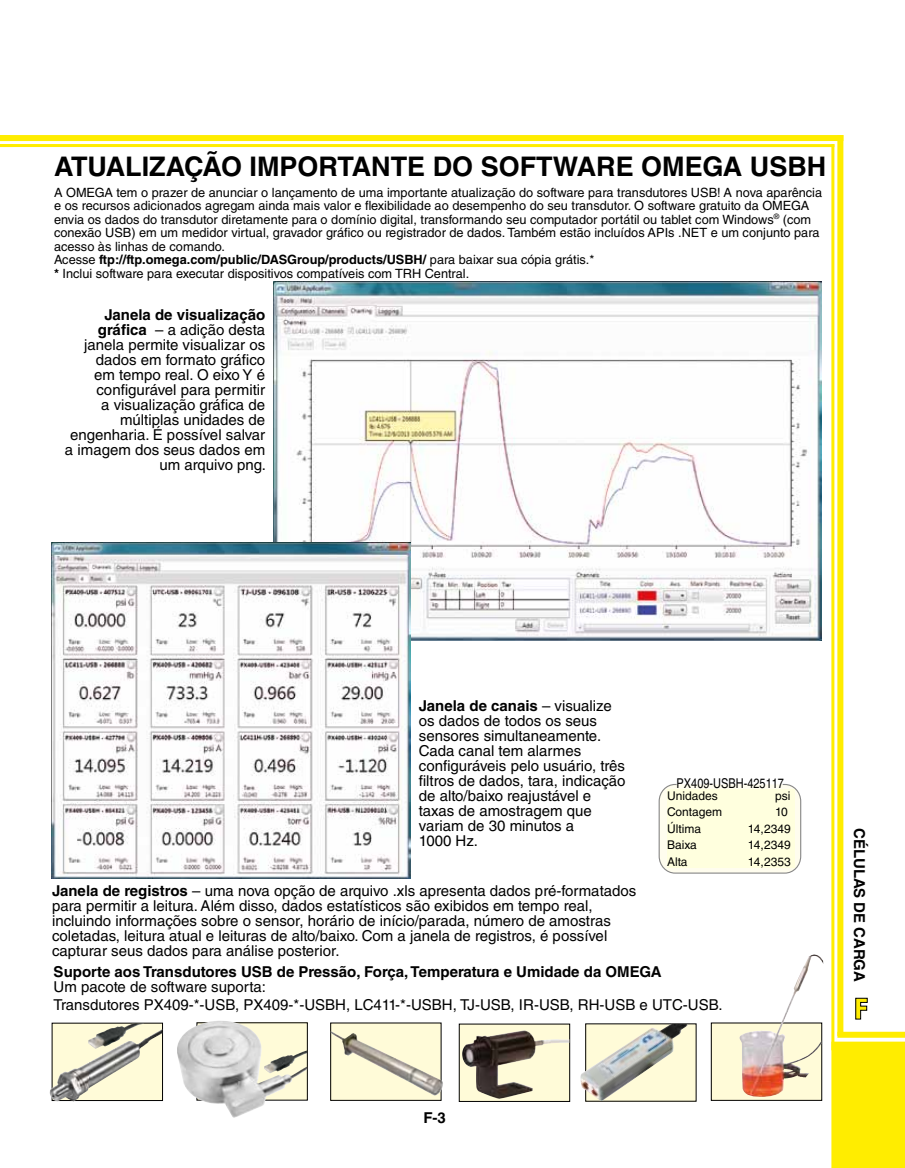
<style>
.page{position:relative;width:905px;height:1168px;background:#fff}
.page>*{position:absolute;margin:0;border:0;box-sizing:border-box;transform-origin:0 0}
.t1{font:900 condensed 27.75px "Helvetica";color:#ffed00}
.t2{font:700 27px "Helvetica LT Std";color:#000}
.t3{font:15px/15px "Helvetica LT Std";color:#000}
.t4{font:700 15px "Helvetica LT Std";color:#000}
.t5{font:13.5px "Helvetica";color:#000;scale:.81 1}
.t6{font:12.75px/13.5px "Helvetica LT Std";color:#000}
.t7{font:12.75px "Helvetica";color:#000}
.t8{font:12px "Helvetica LT Std";color:#000}
.s1{font-weight:700}
</style>
<div class="page">
<div style="left:837px;top:135px;width:6px;height:901px;background:#ffed00"></div>
<div style="left:831px;top:1041px;width:73px;height:127px;background:#ffed00"></div>
<div style="left:0;top:135px;width:843px;height:6px;background:#ffed00"></div>
<hr style="left:0;top:144px;width:834px;height:3px;background:#ffed00">
<div style="left:837px;top:1031px;width:67px;height:7px;background:#ffed00"></div>
<hr style="left:831px;top:144px;width:3px;height:906px;background:#ffed00">
<svg style="left:855px;top:997px;width:13px;height:23px"></svg>
<img style="left:273px;top:282px;width:548px;height:359px">
<img style="left:177px;top:1021px;width:130px;height:97px">
<img style="left:264px;top:1050px;width:43px;height:23px">
<svg style="left:54px;top:1025px;width:107px;height:74px;background:#dddac1"></svg>
<div style="left:52px;top:1023px;width:111px;height:78px;border:1px solid #000"></div>
<img style="left:88px;top:1023px;width:56px;height:25px">
<img style="left:139px;top:1029px;width:23px;height:14px">
<img style="left:52px;top:543px;width:358px;height:335px">
<div style="left:659px;top:784px;width:141px;height:89px;background:#fffdee;border-radius:16px"></div>
<div style="left:658px;top:784px;width:143px;height:89px;border:1px solid #878787;border-radius:16px"></div>
<div style="left:459px;top:1024px;width:110px;height:77px;background:#fffbd8"></div>
<div style="left:459px;top:1023px;width:111px;height:79px;border:1px solid #000"></div>
<img style="left:462px;top:1030px;width:107px;height:69px">
<svg style="left:332px;top:1024px;width:107px;height:74px;background:#eee9cc"></svg>
<img style="left:331px;top:1033px;width:23px;height:22px">
<img style="left:713px;top:1024px;width:107px;height:74px">
<img style="left:791px;top:954px;width:22px;height:46px">
<div style="left:585px;top:1024px;width:111px;height:77px;background:#fffbd8"></div>
<img style="left:580px;top:1024px;width:108px;height:77px">
<div style="left:667px;top:789px;width:127px;height:78px;background:#ffffde"></div>
<h2 class="t2" style="left:54px;top:150px;width:773px">ATUALIZAÇÃO IMPORTANTE DO SOFTWARE OMEGA USBH</h2>
<p class="t6" style="left:54px;top:185px;width:769px">A OMEGA tem o prazer de anunciar o lançamento de uma importante atualização do software para transdutores USB! A nova aparência e os recursos adicionados agregam ainda mais valor e flexibilidade ao desempenho do seu transdutor. O software gratuito da OMEGA envia os dados do transdutor diretamente para o domínio digital, transformando seu computador portátil ou tablet com Windows<sup>®</sup> (com conexão USB) em um medidor virtual, gravador gráfico ou registrador de dados. Também estão incluídos APIs .NET e um conjunto para acesso às linhas de comando.<br>Acesse <span class="s1">ftp://ftp.omega.com/public/DASGroup/products/USBH/</span> para baixar sua cópia grátis.*<br><span class="s1">*</span> Inclui software para executar dispositivos compatíveis com TRH Central.</p>
<p class="t3" style="left:65px;top:307px;width:202px;text-align:right"><span class="s1">Janela de visualização gráfica</span> – a adição desta janela permite visualizar os dados em formato gráfico<br>em tempo real. O eixo Y é configurável para permitir<br>a visualização gráfica de múltiplas unidades de engenharia. É possível salvar a imagem dos seus dados em um arquivo png.</p>
<p class="t3" style="left:419px;top:698px;width:208px"><span class="s1">Janela de canais</span> – visualize os dados de todos os seus sensores simultaneamente.<br>Cada canal tem alarmes configuráveis pelo usuário, três filtros de dados, tara, indicação de alto/baixo reajustável e taxas de amostragem que variam de 30 minutos a<br>1000 Hz.</p>
<p class="t3" style="left:52px;top:883px;width:585px"><span class="s1">Janela de registros</span> – uma nova opção de arquivo .xls apresenta dados pré-formatados para permitir a leitura. Além disso, dados estatísticos são exibidos em tempo real, incluindo informações sobre o sensor, horário de início/parada, número de amostras coletadas, leitura atual e leituras de alto/baixo. Com a janela de registros, é possível capturar seus dados para análise posterior.</p>
<p class="t4" style="left:54px;top:962px;width:609px">Suporte aos Transdutores USB de Pressão, Força, Temperatura e Umidade da OMEGA</p>
<p class="t3" style="left:54px;top:978px;width:670px;line-height:18px">Um pacote de software suporta:<br>Transdutores PX409-*-USB, PX409-*-USBH, LC411-*-USBH, TJ-USB, IR-USB, RH-USB e UTC-USB.</p>
<p class="t5" style="left:676px;top:775px;width:134px">PX409-USBH-425117</p>
<p class="t8" style="left:667px;top:789px;width:52px">Unidades</p>
<p class="t8" style="left:775px;top:789px;width:17px">psi</p>
<p class="t8" style="left:667px;top:805px;width:57px">Contagem</p>
<p class="t8" style="left:775px;top:805px;width:14px">10</p>
<p class="t8" style="left:667px;top:822px;width:35px">Última</p>
<p class="t8" style="left:747px;top:822px;width:44px">14,2349</p>
<p class="t8" style="left:667px;top:838px;width:31px">Baixa</p>
<p class="t8" style="left:747px;top:838px;width:44px">14,2349</p>
<p class="t8" style="left:667px;top:855px;width:22px">Alta</p>
<p class="t8" style="left:747px;top:855px;width:44px">14,2353</p>
<p class="t7" style="left:667px;top:791px;width:31px">Units</p>
<p class="t7" style="left:776px;top:791px;width:18px">psi</p>
<p class="t7" style="left:667px;top:805px;width:36px">Count</p>
<p class="t7" style="left:778px;top:805px;width:16px">10</p>
<p class="t7" style="left:667px;top:820px;width:26px">Last</p>
<p class="t7" style="left:748px;top:820px;width:48px">14.2349</p>
<p class="t7" style="left:667px;top:836px;width:25px">Low</p>
<p class="t7" style="left:748px;top:836px;width:48px">14.2349</p>
<p class="t7" style="left:667px;top:852px;width:28px">High</p>
<p class="t7" style="left:748px;top:852px;width:48px">14.2353</p>
<p class="t4" style="left:423px;top:1108px;width:24px">F-3</p>
<p class="t4" style="left:868px;top:828px;width:155px;rotate:90deg">CÉLULAS DE CARGA</p>
<h1 class="t1" style="left:854px;top:991px;width:15px">F</h1>
</div>
